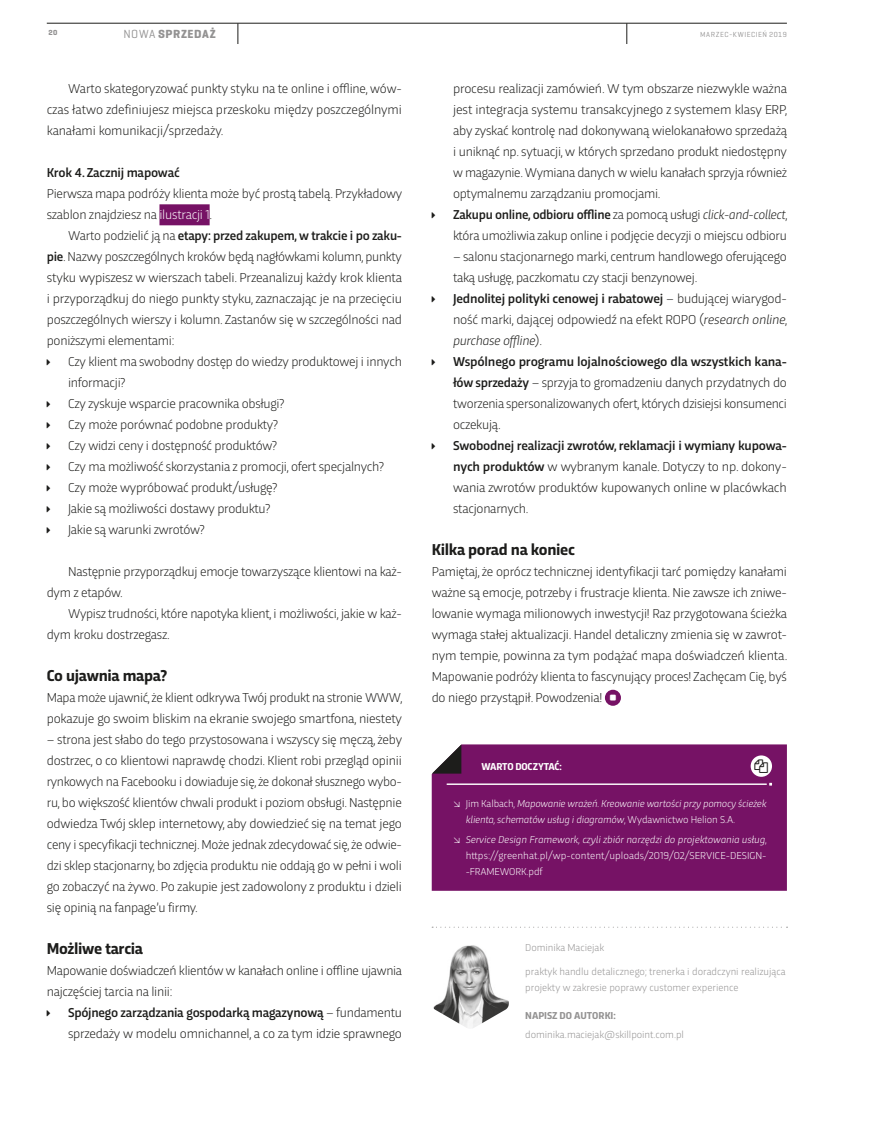
<style>
.page{position:relative;width:872px;height:1127px;background:#fff}
.page>*{position:absolute;margin:0;border:0;box-sizing:border-box;transform-origin:0 0}
.t1{font:700 16.5px "Trasandina";letter-spacing:-.02em;color:#1d1d1b}
.t2{font:300 13.5px/21px "Trasandina";letter-spacing:-.02em;color:#1d1d1b}
.t3{font:500 13.5px "Trasandina";letter-spacing:-.02em;color:#1d1d1b}
.t4{font:700 12px "Geogrotesque";letter-spacing:.05em;color:#939292}
.t5{font:300 10.5px/15.8px "Trasandina";color:#939292}
.t6{font:300 10.5px/15.8px "Trasandina";letter-spacing:.005em;color:#fff;text-align:justify}
.t7{font:italic 300 10.5px/15.8px "Trasandina";letter-spacing:-.01em;color:#fff}
.t8{font:700 10.5px "Trasandina";letter-spacing:-.005em;color:#939292}
.t9{font:700 10.5px "Trasandina";letter-spacing:-.02em;color:#fff}
.t10{font:7.5px "Geogrotesque";letter-spacing:.07em;color:#939292}
.t11{font:700 7.5px "Geogrotesque";color:#939292}
.s1{font-weight:400}
.s2{color:#fff}
.s3{font-weight:500}
.s4{font-style:italic}
.s5{font-style:normal}
</style>
<div class="page">
<hr style="left:47px;top:23px;width:740px;height:1px;background:#1d1d1b">
<svg style="left:626px;top:23px;width:1px;height:21px"></svg>
<svg style="left:238px;top:23px;width:1px;height:21px"></svg>
<div style="left:159px;top:204px;width:51px;height:21px;background:#761265"></div>
<div style="left:605px;top:690px;width:16px;height:16px;background:#761265;border-radius:50%"></div>
<div style="left:432px;top:744px;width:355px;height:147px;background:#761265"></div>
<svg style="left:446px;top:783px;width:326px;height:2px"></svg>
<svg style="left:432px;top:744px;width:29px;height:29px"></svg>
<svg style="left:750px;top:755px;width:22px;height:22px"></svg>
<svg style="left:432px;top:927px;width:355px;height:1px"></svg>
<img style="left:433px;top:945px;width:76px;height:83px">
<svg style="left:454px;top:802px;width:5px;height:5px"></svg>
<svg style="left:454px;top:837px;width:5px;height:6px"></svg>
<svg style="left:754px;top:760px;width:14px;height:13px"></svg>
<p class="t4" style="left:123px;top:27px;width:94px"><span class="s1">NOWA</span> SPRZEDAŻ</p>
<p class="t11" style="left:48px;top:28px;width:11px">20</p>
<p class="t10" style="left:700px;top:30px;width:88px">MARZEC-KWIECIEŃ 2019</p>
<p class="t2" style="left:47px;top:77px;width:357px;text-align:justify;text-indent:21px">Warto skategoryzować punkty styku na te online i offline, wów&shy;czas łatwo zdefiniujesz miejsca przeskoku między poszczególnymi kanałami komunikacji/sprzedaży.</p>
<p class="t3" style="left:47px;top:163px;width:134px">Krok 4. Zacznij mapować</p>
<p class="t2" style="left:47px;top:182px;width:357px">Pierwsza mapa podróży klienta może być prostą tabelą. Przykładowy szablon znajdziesz na <span class="s2">ilustracji 1</span>.</p>
<p class="t2" style="left:47px;top:224px;width:357px;text-align:justify;text-indent:21px">Warto podzielić ją na <span class="s3">etapy: przed zakupem, w trakcie i po zaku&shy;pie</span>. Nazwy poszczególnych kroków będą nagłówkami kolumn, punkty styku wypiszesz w wierszach tabeli. Przeanalizuj każdy krok klienta i przyporządkuj do niego punkty styku, zaznaczając je na przecięciu poszczególnych wierszy i kolumn. Zastanów się w szczególności nad poniższymi elementami:</p>
<p class="t2" style="left:68px;top:350px;width:335px">Czy klient ma swobodny dostęp do wiedzy produktowej i innych informacji?<br>Czy zyskuje wsparcie pracownika obsługi?<br>Czy może porównać podobne produkty?<br>Czy widzi ceny i dostępność produktów?<br>Czy ma możliwość skorzystania z promocji, ofert specjalnych?<br>Czy może wypróbować produkt/usługę?<br>Jakie są możliwości dostawy produktu?<br>Jakie są warunki zwrotów?</p>
<p class="t2" style="left:47px;top:560px;width:357px;text-indent:21px">Następnie przyporządkuj emocje towarzyszące klientowi na każ&shy;dym z etapów.</p>
<p class="t2" style="left:47px;top:602px;width:357px;text-indent:21px">Wypisz trudności, które napotyka klient, i możliwości, jakie w każ&shy;dym kroku dostrzegasz.</p>
<p class="t1" style="left:47px;top:664px;width:122px">Co ujawnia mapa?</p>
<p class="t2" style="left:47px;top:686px;width:357px">Mapa może ujawnić, że klient odkrywa Twój produkt na stronie WWW, pokazuje go swoim bliskim na ekranie swojego smartfona, niestety</p>
<p class="t2" style="left:47px;top:728px;width:357px;text-align:justify">– strona jest słabo do tego przystosowana i wszyscy się męczą, żeby dostrzec, o co klientowi naprawdę chodzi. Klient robi przegląd opinii rynkowych na Facebooku i dowiaduje się, że dokonał słusznego wybo&shy;ru, bo większość klientów chwali produkt i poziom obsługi. Następnie odwiedza Twój sklep internetowy, aby dowiedzieć się na temat jego ceny i specyfikacji technicznej. Może jednak zdecydować się, że odwie&shy;dzi sklep stacjonarny, bo zdjęcia produktu nie oddają go w pełni i woli go zobaczyć na żywo. Po zakupie jest zadowolony z produktu i dzieli się opinią na fanpage’u firmy.</p>
<p class="t1" style="left:47px;top:937px;width:98px">Możliwe tarcia</p>
<p class="t2" style="left:47px;top:959px;width:357px">Mapowanie doświadczeń klientów w kanałach online i offline ujawnia najczęściej tarcia na linii:</p>
<p class="t2" style="left:68px;top:1001px;width:335px"><span class="s3">Spójnego zarządzania gospodarką magazynową</span> – fundamentu sprzedaży w modelu omnichannel, a co za tym idzie sprawnego</p>
<p class="t2" style="left:453px;top:77px;width:336px">procesu realizacji zamówień. W tym obszarze niezwykle ważna jest integracja systemu transakcyjnego z systemem klasy ERP, aby zyskać kontrolę nad dokonywaną wielokanałowo sprzedażą i uniknąć np. sytuacji, w których sprzedano produkt niedostępny w magazynie. Wymiana danych w wielu kanałach sprzyja również optymalnemu zarządzaniu promocjami.<br><span class="s3">Zakupu online, odbioru offline</span> za pomocą usługi <span class="s4">click-and-collect</span>, która umożliwia zakup online i podjęcie decyzji o miejscu odbioru</p>
<p class="t2" style="left:453px;top:245px;width:336px">– salonu stacjonarnego marki, centrum handlowego oferującego taką usługę, paczkomatu czy stacji benzynowej.<br><span class="s3">Jednolitej polityki cenowej i rabatowej</span> – budującej wiarygod&shy;ność marki, dającej odpowiedź na efekt ROPO (<span class="s4">research online</span>, <span class="s4">purchase offline</span>).<br><span class="s3">Wspólnego programu lojalnościowego dla wszystkich kana&shy;łów sprzedaży</span> – sprzyja to gromadzeniu danych przydatnych do tworzenia spersonalizowanych ofert, których dzisiejsi konsumenci oczekują.</p>
<p class="t2" style="left:453px;top:434px;width:335px;text-align:justify"><span class="s3">Swobodnej realizacji zwrotów, reklamacji i wymiany kupowa&shy;nych produktów</span> w wybranym kanale. Dotyczy to np. dokony&shy;wania zwrotów produktów kupowanych online w placówkach stacjonarnych.</p>
<p class="t1" style="left:432px;top:538px;width:145px">Kilka porad na koniec</p>
<p class="t2" style="left:432px;top:560px;width:357px;text-align:justify">Pamiętaj, że oprócz technicznej identyfikacji tarć pomiędzy kanałami ważne są emocje, potrzeby i frustracje klienta. Nie zawsze ich zniwe&shy;lowanie wymaga milionowych inwestycji! Raz przygotowana ścieżka wymaga stałej aktualizacji. Handel detaliczny zmienia się w zawrot&shy;nym tempie, powinna za tym podążać mapa doświadczeń klienta.<br>Mapowanie podróży klienta to fascynujący proces! Zachęcam Cię, byś do niego przystąpił. Powodzenia!</p>
<p class="t9" style="left:481px;top:759px;width:82px">WARTO DOCZYTAĆ:</p>
<p class="t7" style="left:466px;top:795px;width:302px"><span class="s5">Jim Kalbach,</span> Mapowanie wrażeń. Kreowanie wartości przy pomocy ścieżek klienta, schematów usług i diagramów<span class="s5">, Wydawnictwo Helion S.A.</span></p>
<p class="t6" style="left:466px;top:831px;width:303px"><span class="s4">Service Design Framework, czyli zbiór narzędzi do projektowania usług</span>, https://greenhat.pl/wp-content/uploads/2019/02/SERVICE-DESIGN--FRAMEWORK.pdf</p>
<p class="t5" style="left:525px;top:939px;width:80px">Dominika Maciejak</p>
<p class="t5" style="left:525px;top:963px;width:262px">praktyk handlu detalicznego; trenerka i doradczyni realizująca projekty w zakresie poprawy customer experience</p>
<p class="t8" style="left:525px;top:1007px;width:92px">NAPISZ DO AUTORKI:</p>
<p class="t5" style="left:525px;top:1026px;width:160px">dominika.maciejak@skillpoint.com.pl</p>
</div>
